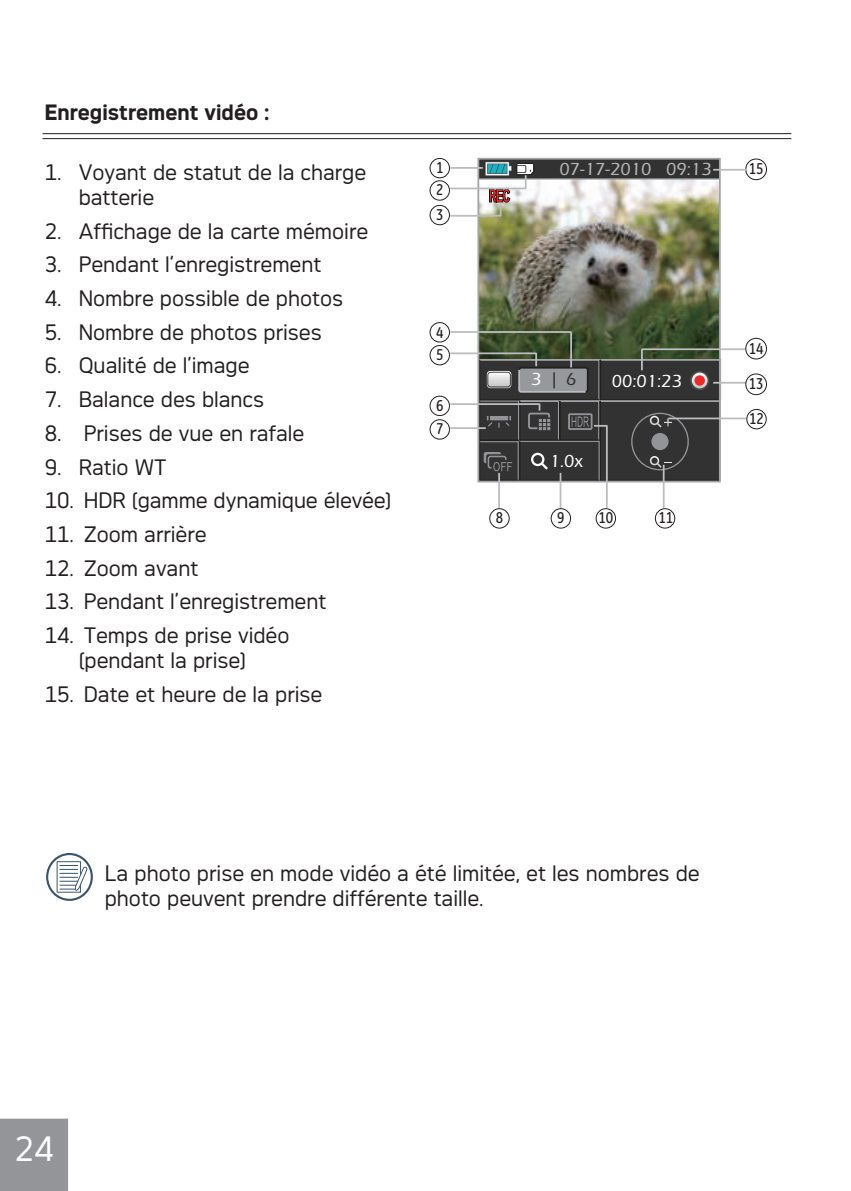
<style>
.page{position:relative;width:851px;height:1191px;background:#fff}
.page>*{position:absolute;margin:0;border:0;box-sizing:border-box;transform-origin:0 0}
.t1{font:33px "Agfa Photo Thalis";color:#fff}
.t2{font:21px/25.2px "Agfa Photo Thalis";color:#231f20}
.t3{font:700 21px "Agfa Photo Thalis";color:#231f20}
.t4{font:500 18px "Eras ITC";color:#b6b7b9}
.t5{font:500 18px "Eras ITC";color:#fff}
.t6{font:500 18px "Eras ITC";color:#323232}
.t7{font:condensed 15.9px/22.2px "GE Inspira Pitch";color:#231f20}
</style>
<div class="page">
<hr style="left:43px;top:133px;width:748px;height:1px;background:#231f20">
<hr style="left:43px;top:138px;width:748px;height:1px;background:#231f20">
<div style="left:2px;top:1120px;width:65px;height:69px;background:#939598"></div>
<div style="left:0;top:1118px;width:68px;height:73px;border:3px solid #939598"></div>
<svg style="left:429px;top:217px;width:59px;height:266px"></svg>
<img style="left:488px;top:158px;width:278px;height:371px">
<hr style="left:713px;top:169px;width:33px;height:2px;background:#bcbdc0">
<hr style="left:668px;top:417px;width:78px;height:2px;background:#bcbdc0">
<div style="left:745px;top:373px;width:21px;height:22px;border:1px solid #231f20;border-radius:50%"></div>
<svg style="left:429px;top:158px;width:105px;height:59px"></svg>
<svg style="left:448px;top:330px;width:273px;height:152px;background:#5a5d58"></svg>
<svg style="left:46px;top:853px;width:47px;height:48px"></svg>
<p class="t3" style="left:45px;top:100px;width:226px">Enregistrement vidéo :</p>
<p class="t2" style="left:79px;top:159px;width:289px;text-indent:-34px">1. Voyant de statut de la charge batterie</p>
<p class="t2" style="left:45px;top:218px;width:325px">2. Affichage de la carte mémoire</p>
<p class="t2" style="left:45px;top:252px;width:278px">3. Pendant l’enregistrement</p>
<p class="t2" style="left:45px;top:285px;width:300px">4. Nombre possible de photos</p>
<p class="t2" style="left:45px;top:319px;width:278px">5. Nombre de photos prises</p>
<p class="t2" style="left:45px;top:353px;width:206px">6. Qualité de l’image</p>
<p class="t2" style="left:45px;top:386px;width:221px">7. Balance des blancs</p>
<p class="t2" style="left:45px;top:420px;width:261px">8. Prises de vue en rafale</p>
<p class="t2" style="left:45px;top:454px;width:123px">9. Ratio WT</p>
<p class="t2" style="left:45px;top:487px;width:348px">10. HDR (gamme dynamique élevée)</p>
<p class="t2" style="left:45px;top:521px;width:163px">11. Zoom arrière</p>
<p class="t2" style="left:45px;top:555px;width:155px">12. Zoom avant</p>
<p class="t2" style="left:45px;top:589px;width:283px">13. Pendant l’enregistrement</p>
<p class="t2" style="left:45px;top:622px;width:246px;text-align:center">14. Temps de prise vidéo (pendant la prise)</p>
<p class="t2" style="left:45px;top:681px;width:279px">15. Date et heure de la prise</p>
<p class="t7" style="left:436px;top:156px;width:9px">1<br>2</p>
<p class="t7" style="left:436px;top:203px;width:9px">3</p>
<p class="t7" style="left:436px;top:321px;width:9px">4</p>
<p class="t7" style="left:436px;top:343px;width:9px">5</p>
<p class="t7" style="left:436px;top:393px;width:9px;line-height:23.7px">6<br>7</p>
<p class="t4" style="left:559px;top:159px;width:153px">07-17-2010 09:13</p>
<p class="t7" style="left:748px;top:158px;width:16px">15</p>
<p class="t5" style="left:531px;top:369px;width:12px">3</p>
<p class="t6" style="left:566px;top:369px;width:12px">6</p>
<p class="t5" style="left:611px;top:370px;width:72px">00:01:23</p>
<p class="t5" style="left:549px;top:451px;width:35px">1.0x</p>
<p class="t7" style="left:495px;top:507px;width:9px">8</p>
<p class="t7" style="left:557px;top:507px;width:9px">9</p>
<p class="t7" style="left:598px;top:507px;width:16px">10</p>
<p class="t7" style="left:658px;top:507px;width:16px">11</p>
<p class="t7" style="left:748px;top:337px;width:16px">14</p>
<p class="t7" style="left:748px;top:373px;width:16px">13</p>
<p class="t7" style="left:749px;top:407px;width:16px">12</p>
<p class="t2" style="left:105px;top:860px;width:596px">La photo prise en mode vidéo a été limitée, et les nombres de photo peuvent prendre différente taille.</p>
<h1 class="t1" style="left:15px;top:1129px;width:40px">24</h1>
</div>
